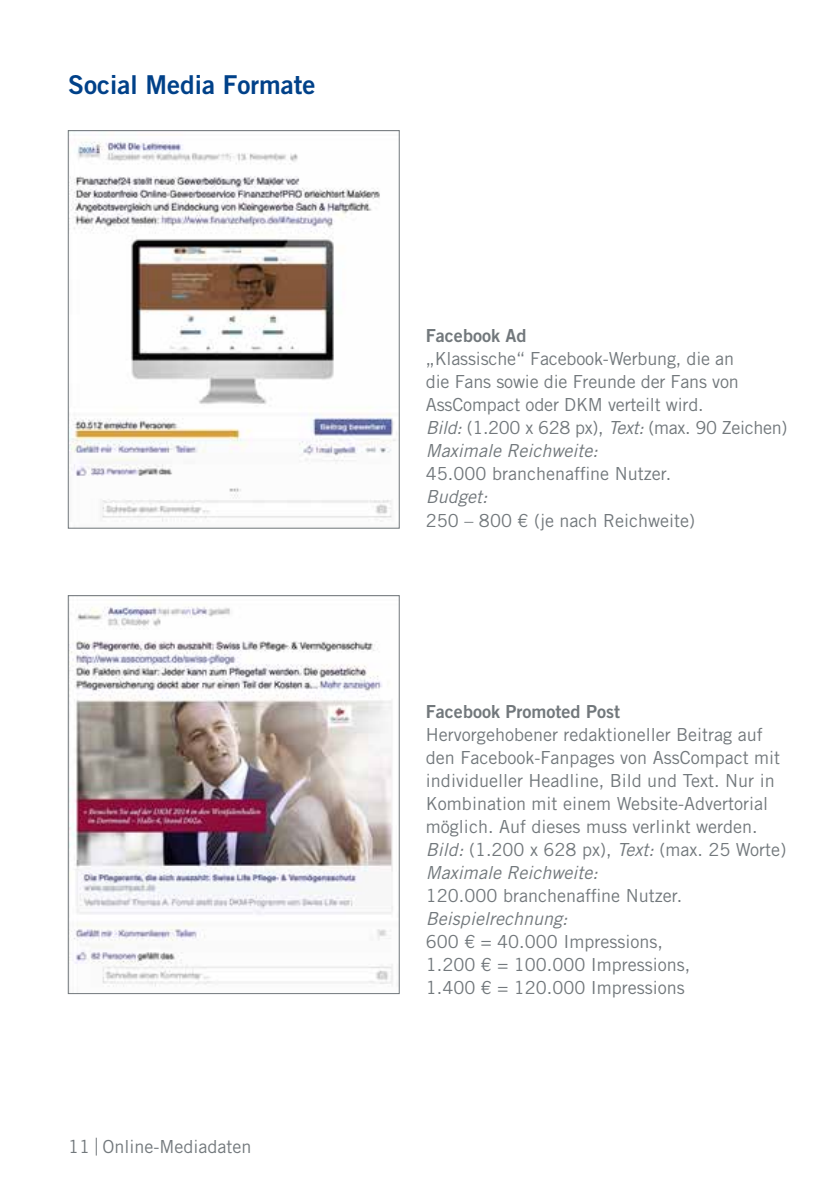
<style>
.page{position:relative;width:840px;height:1191px;background:#fff}
.page>*{position:absolute;margin:0;border:0;box-sizing:border-box;transform-origin:0 0}
.t1{font:26px "Trade Gothic LT Std Bd 2";color:#004189}
.t2{font:18px/23px "Trade Gothic LT Std";color:#72787c}
.t3{font:18px "Trade Gothic LT Std Bd 2";color:#72787c}
.t4{font:italic 18px "Trade Gothic LT Std";color:#72787c}
.s1{font-style:italic}
</style>
<div class="page">
<svg style="left:96px;top:1137px;width:1px;height:18px"></svg>
<img style="left:70px;top:141px;width:326px;height:381px">
<div style="left:68px;top:130px;width:331px;height:398px;border:1px solid #72787c"></div>
<img style="left:70px;top:604px;width:323px;height:383px">
<div style="left:68px;top:595px;width:331px;height:398px;border:1px solid #72787c"></div>
<h1 class="t1" style="left:68px;top:68px;width:248px">Social Media Formate</h1>
<p class="t2" style="left:68px;top:1134px;width:185px">11 Online-Mediadaten</p>
<p class="t3" style="left:425px;top:325px;width:102px">Facebook Ad</p>
<p class="t2" style="left:425px;top:347px;width:363px">„Klassische“ Facebook-Werbung, die an<br>die Fans sowie die Freunde der Fans von AssCompact oder DKM verteilt wird.<br><span class="s1">Bild:</span> (1.200 x 628 px), <span class="s1">Text:</span> (max. 90 Zeichen)<br><span class="s1">Maximale Reichweite:</span></p>
<p class="t2" style="left:425px;top:462px;width:246px">45.000 branchenaffine Nutzer.</p>
<p class="t4" style="left:425px;top:486px;width:63px">Budget:</p>
<p class="t2" style="left:425px;top:508px;width:270px">250 – 800 € (je nach Reichweite)</p>
<p class="t3" style="left:425px;top:700px;width:195px">Facebook Promoted Post</p>
<p class="t2" style="left:425px;top:722px;width:361px">Hervorgehobener redaktioneller Beitrag auf den Facebook-Fanpages von AssCompact mit individueller Headline, Bild und Text. Nur in Kombination mit einem Website-Advertorial möglich. Auf dieses muss verlinkt werden.<br><span class="s1">Bild:</span> (1.200 x 628 px), <span class="s1">Text:</span> (max. 25 Worte)<br><span class="s1">Maximale Reichweite:</span></p>
<p class="t2" style="left:425px;top:883px;width:257px">120.000 branchenaffine Nutzer.</p>
<p class="t4" style="left:425px;top:907px;width:143px">Beispielrechnung:</p>
<p class="t2" style="left:425px;top:929px;width:266px">600 € = 40.000 Impressions,<br>1.200 € = 100.000 Impressions,<br>1.400 € = 120.000 Impressions</p>
</div>
